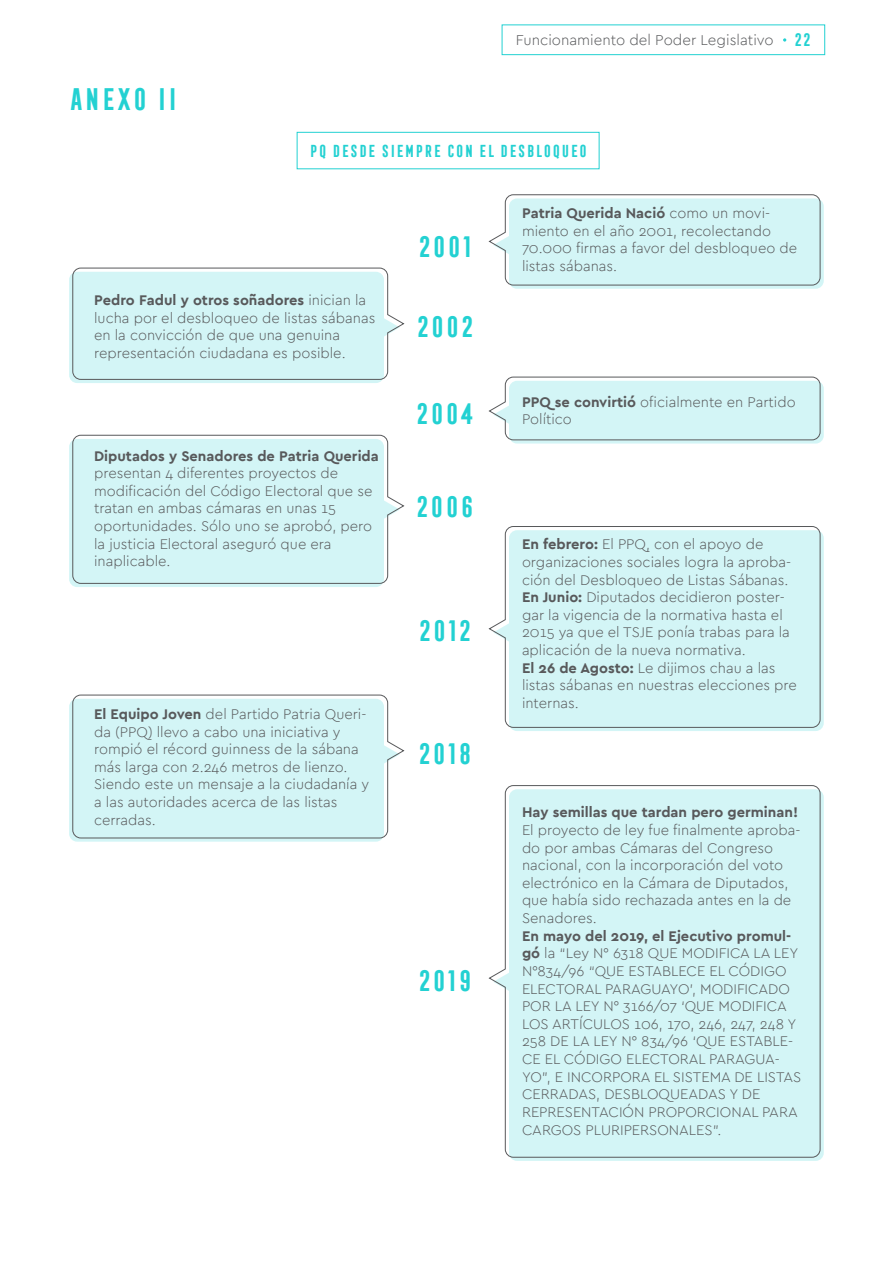
<style>
.page{position:relative;width:893px;height:1263px;background:#fff}
.page>*{position:absolute;margin:0;border:0;box-sizing:border-box;transform-origin:0 0}
.t1{font:700 28.5px "Frontage Condensed";color:#23d1d2}
.t2{font:700 27px "Frontage Condensed";letter-spacing:-.01em;color:#23d1d2}
.t3{font:700 15.9px "Frontage Condensed";color:#23d1d2}
.t4{font:300 15px "Cera";color:#58595b}
.t5{font:300 14.7px/17.5px "Cera";color:#58595b}
.t6{font:700 14.7px "Cera";color:#58595b}
.s1{font-family:"Frontage Condensed";font-weight:700;font-size:16.5px;color:#23d1d2}
.s2{font-weight:700}
</style>
<div class="page">
<div style="left:502px;top:25px;width:323px;height:30px;border:1px solid #23d1d2"></div>
<svg style="left:783px;top:38px;width:3px;height:4px"></svg>
<svg style="left:488px;top:194px;width:336px;height:95px"></svg>
<svg style="left:511px;top:532px;width:313px;height:199px;fill:#d3f5f6"></svg>
<svg style="left:488px;top:526px;width:333px;height:202px"></svg>
<svg style="left:488px;top:785px;width:333px;height:373px"></svg>
<svg style="left:488px;top:376px;width:336px;height:68px"></svg>
<svg style="left:69px;top:267px;width:336px;height:116px"></svg>
<svg style="left:69px;top:441px;width:313px;height:146px"></svg>
<svg style="left:72px;top:434px;width:333px;height:150px"></svg>
<svg style="left:69px;top:701px;width:313px;height:141px"></svg>
<svg style="left:72px;top:694px;width:333px;height:145px"></svg>
<div style="left:297px;top:132px;width:302px;height:37px;border:1px solid #23d1d2"></div>
<h1 class="t1" style="left:68px;top:83px;width:111px">ANEXO II</h1>
<p class="t4" style="left:516px;top:30px;width:297px">Funcionamiento del Poder Legislativo <span class="s1">22</span></p>
<p class="t3" style="left:309px;top:142px;width:280px">PQ DESDE SIEMPRE CON EL DESBLOQUEO</p>
<h2 class="t2" style="left:417px;top:231px;width:57px">2001</h2>
<p class="t5" style="left:522px;top:204px;width:277px"><span class="s2">Patria Querida Nació</span> como un movi&shy;miento en el año 2001, recolectando<br>70.000 firmas a favor del desbloqueo de listas sábanas.</p>
<p class="t5" style="left:94px;top:291px;width:283px"><span class="s2">Pedro Fadul y otros soñadores</span> inician la lucha por el desbloqueo de listas sábanas en la convicción de que una genuina representación ciudadana es posible.</p>
<p class="t6" style="left:94px;top:446px;width:286px">Diputados y Senadores de Patria Querida</p>
<p class="t5" style="left:94px;top:464px;width:280px">presentan 4 diferentes proyectos de modificación del Código Electoral que se tratan en ambas cámaras en unas 15 oportunidades. Sólo uno se aprobó, pero la justicia Electoral aseguró que era inaplicable.</p>
<p class="t5" style="left:94px;top:704px;width:277px"><span class="s2">El Equipo Joven</span> del Partido Patria Queri&shy;da (PPQ) llevo a cabo una iniciativa y rompió el récord guinness de la sábana más larga con 2.246 metros de lienzo.<br>Siendo este un mensaje a la ciudadanía y a las autoridades acerca de las listas cerradas.</p>
<h2 class="t2" style="left:415px;top:312px;width:60px">2002</h2>
<h2 class="t2" style="left:415px;top:399px;width:61px">2004</h2>
<p class="t5" style="left:522px;top:392px;width:275px"><span class="s2">PPQ se convirtió</span> oficialmente en Partido<br>Político</p>
<h2 class="t2" style="left:414px;top:491px;width:61px">2006</h2>
<h2 class="t2" style="left:417px;top:616px;width:56px">2012</h2>
<h2 class="t2" style="left:417px;top:738px;width:57px">2018</h2>
<h2 class="t2" style="left:417px;top:965px;width:57px">2019</h2>
<p class="t5" style="left:522px;top:535px;width:277px"><span class="s2">En febrero:</span> El PPQ, con el apoyo de organizaciones sociales logra la aproba&shy;ción del Desbloqueo de Listas Sábanas.<br><span class="s2">En Junio:</span> Diputados decidieron poster&shy;gar la vigencia de la normativa hasta el 2015 ya que el TSJE ponía trabas para la aplicación de la nueva normativa.<br><span class="s2">El 26 de Agosto:</span> Le dijimos chau a las listas sábanas en nuestras elecciones pre internas.</p>
<p class="t6" style="left:522px;top:803px;width:278px">Hay semillas que tardan pero germinan!</p>
<p class="t5" style="left:522px;top:821px;width:280px">El proyecto de ley fue finalmente aproba&shy;do por ambas Cámaras del Congreso nacional, con la incorporación del voto electrónico en la Cámara de Diputados, que había sido rechazada antes en la de Senadores.</p>
<p class="t5" style="left:522px;top:926px;width:281px"><span class="s2">En mayo del 2019, el Ejecutivo promul&shy;gó</span> la “Ley N° 6318 QUE MODIFICA LA LEY N°834/96 “QUE ESTABLECE EL CÓDIGO ELECTORAL PARAGUAYO’, MODIFICADO POR LA LEY N° 3166/07 ‘QUE MODIFICA LOS ARTÍCULOS 106, 170, 246, 247, 248 Y 258 DE LA LEY N° 834/96 ‘QUE ESTABLE-CE EL CÓDIGO ELECTORAL PARAGUA-YO”, E INCORPORA EL SISTEMA DE LISTAS CERRADAS, DESBLOQUEADAS Y DE REPRESENTACIÓN PROPORCIONAL PARA CARGOS PLURIPERSONALES”.</p>
</div>
